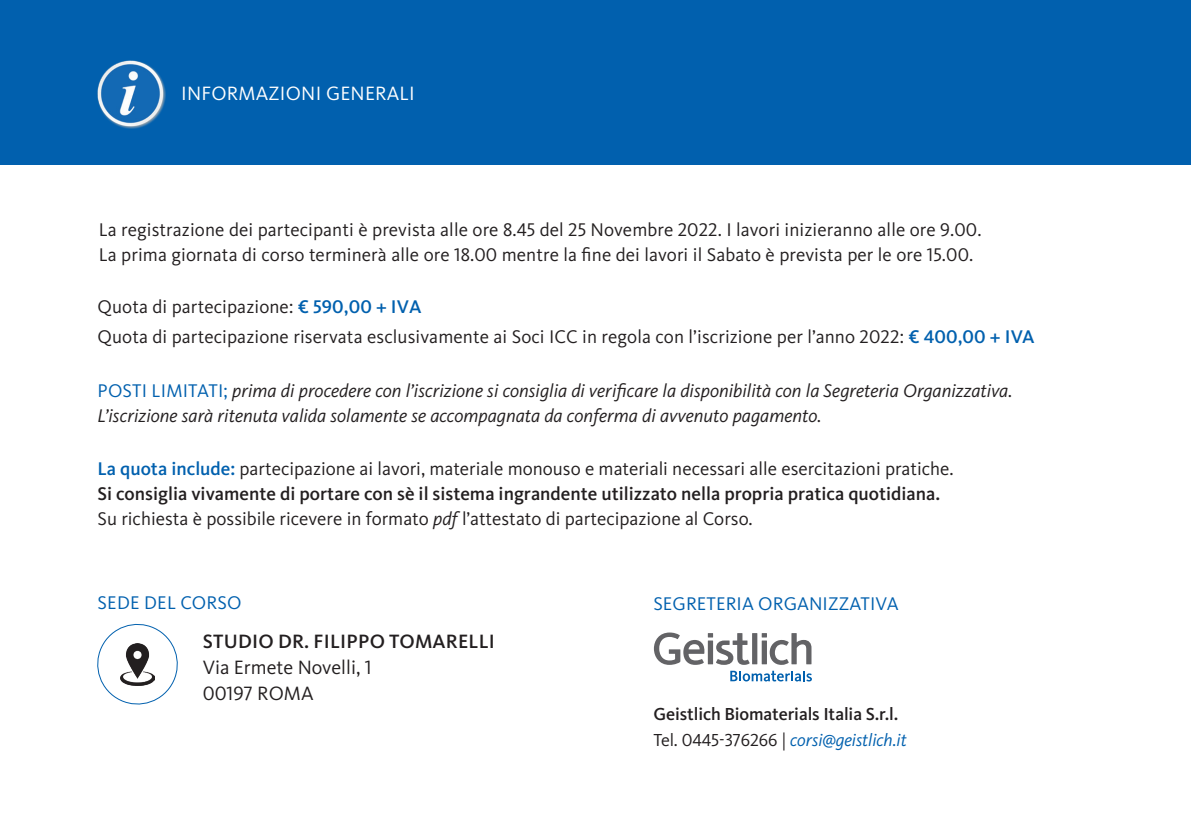
<style>
.page{position:relative;width:1191px;height:840px;background:#fff}
.page>*{position:absolute;margin:0;border:0;box-sizing:border-box;transform-origin:0 0}
.t1{font:20px/26px "Kievit OT";color:#231f20}
.t2{font:500 20px "Kievit OT";letter-spacing:.01em;color:#231f20}
.t3{font:20px "Kievit OT";color:#fff}
.t4{font:19px/25px "Kievit OT";letter-spacing:.005em;color:#231f20}
.t5{font:italic 19px/25px "Kievit OT";color:#231f20}
.t6{font:19px "Kievit OT";letter-spacing:.01em;color:#0160ae}
.t7{font:500 18px/25.8px "Kievit OT";letter-spacing:-.005em;color:#231f20}
.s1{font-weight:500;color:#0160ae}
.s2{font-style:normal;color:#0160ae}
.s3{font-weight:500}
.s4{font-style:italic}
.s5{font-weight:400}
.s6{font-weight:400;font-style:italic;color:#0160ae}
</style>
<div class="page">
<hr style="left:0;top:494px;width:1px;height:54px;background:#dcdddf">
<svg style="left:97px;top:623px;width:81px;height:82px"></svg>
<img style="left:121px;top:643px;width:33px;height:41px">
<div style="left:0;top:0;width:1191px;height:165px;background:#0160ae"></div>
<img style="left:98px;top:60px;width:67px;height:68px">
<div style="left:752px;top:632px;width:5px;height:32px;background:#636366"></div>
<svg style="left:654px;top:632px;width:95px;height:32px"></svg>
<svg style="left:761px;top:633px;width:50px;height:31px"></svg>
<svg style="left:730px;top:670px;width:82px;height:11px"></svg>
<p class="t3" style="left:181px;top:81px;width:45px">IN FORMA</p>
<p class="t3" style="left:268px;top:81px;width:22px">ZIONI</p>
<p class="t3" style="left:326px;top:81px;width:12px">GENERALI</p>
<p class="t4" style="left:99px;top:217px;width:884px">La registrazione dei partecipanti è prevista alle ore 8.45 del 25 N ovembre 2022. I lavori inizieranno alle ore 9.00.<br>La prima giornata di corso terminerà alle ore 18.00 mentre la fine dei lavori il Sabato è prevista per le ore 15.00.</p>
<p class="t4" style="left:98px;top:290px;width:462px;line-height:30.6px">Quota di partecipazione: <span class="s1">€ 590,00 + IVA<br></span>Quota di partecipazione riservata esclusivamente ai Soci ICC</p>
<p class="t4" style="left:582px;top:324px;width:453px">in regola con l’iscrizione per l’anno 2022: <span class="s1">€ 400,00 + IVA</span></p>
<p class="t5" style="left:98px;top:377px;width:916px"><span class="s2">Posti limitati;</span> prima di procedere con l’iscrizione si consiglia di verificare la disponibilità con la Segreteria Organizzativa.<br>L’iscrizione sarà ritenuta valida solamente se accompagnata da conferma di avvenuto pagamento.</p>
<p class="t4" style="left:98px;top:455px;width:857px"><span class="s1">La quota include:</span> partecipazione ai lavori, materiale monouso e materiali necessari alle esercitazioni pratiche.<br><span class="s3">Si consiglia vivamente di portare con sè il sistema ingrandente utilizzato nella propria pratica quotidiana.<br></span>Su richiesta è possibile ricevere in formato <span class="s4">pdf</span> l’attestato di partecipazione al Corso.</p>
<p class="t6" style="left:98px;top:591px;width:146px">Sede del corso</p>
<p class="t2" style="left:203px;top:628px;width:13px">STUDIO</p>
<p class="t2" style="left:278px;top:628px;width:74px">DR. FILIPPO</p>
<p class="t2" style="left:389px;top:628px;width:14px">TOMARE</p>
<p class="t2" style="left:468px;top:628px;width:24px">LLI</p>
<p class="t1" style="left:203px;top:653px;width:170px">Via Ermete Novelli, 1<br>00197 ROMA</p>
<p class="t6" style="left:653px;top:592px;width:11px">SEGRETERIA</p>
<p class="t6" style="left:758px;top:592px;width:13px">ORGANI</p>
<p class="t6" style="left:828px;top:592px;width:33px">ZZATIVA</p>
<p class="t7" style="left:653px;top:700px;width:255px">Geistlich Biomaterials Italia S.r.l.<br><span class="s5">Tel. 0445-376266 |</span> <span class="s6">corsi@geistlich.it</span></p>
</div>
